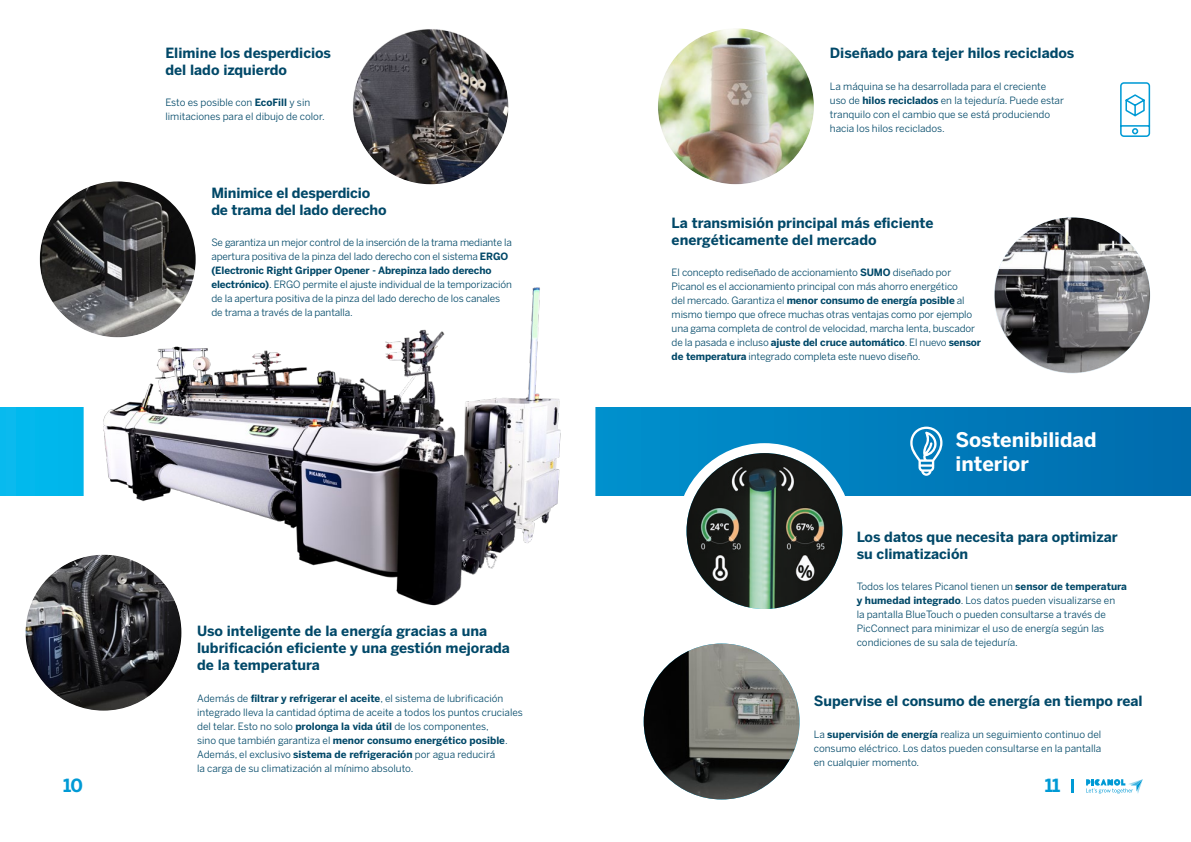
<style>
.page{position:relative;width:1191px;height:842px;background:#fff}
.page>*{position:absolute;margin:0;border:0;box-sizing:border-box;transform-origin:0 0}
.t1{font:700 20px/24px "Benton Sans";color:#fff}
.t2{font:700 18px "Benton Sans";color:#009ad5}
.t3{font:700 14px/16.8px "Benton Sans";color:#004868}
.t4{font:10px/14px "Benton Sans";letter-spacing:-.01em;color:#004868}
.s1{font-weight:700}
</style>
<div class="page">
<svg style="left:0;top:407px;width:1191px;height:88px;background:#0085c2"></svg>
<svg style="left:910px;top:427px;width:32px;height:49px"></svg>
<svg style="left:1120px;top:82px;width:30px;height:55px"></svg>
<img style="left:84px;top:268px;width:511px;height:351px">
<div style="left:676px;top:443px;width:176px;height:176px;background:#fff;border-radius:50%"></div>
<img style="left:643px;top:643px;width:156px;height:156px;border-radius:78px">
<img style="left:994px;top:217px;width:156px;height:156px;border-radius:78px">
<img style="left:658px;top:28px;width:156px;height:156px;border-radius:78px">
<img style="left:352px;top:28px;width:156px;height:156px;border-radius:78px">
<img style="left:26px;top:555px;width:155px;height:156px;border-radius:78px">
<img style="left:40px;top:181px;width:156px;height:156px;border-radius:78px">
<img style="left:686px;top:453px;width:156px;height:156px;border-radius:78px">
<svg style="left:1086px;top:779px;width:56px;height:15px"></svg>
<svg style="left:1071px;top:779px;width:2px;height:13px"></svg>
<h3 class="t3" style="left:165px;top:45px;width:167px">Elimine los desperdicios del lado izquierdo</h3>
<p class="t4" style="left:165px;top:96px;width:161px">Esto es posible con <span class="s1">EcoFill</span> y sin limitaciones para el dibujo de color.</p>
<h3 class="t3" style="left:211px;top:185px;width:177px">Minimice el desperdicio de trama del lado derecho</h3>
<p class="t4" style="left:211px;top:236px;width:302px">Se garantiza un mejor control de la inserción de la trama mediante la apertura positiva de la pinza del lado derecho con el sistema <span class="s1">ERGO (Electronic Right Gripper Opener - Abrepinza lado derecho electrónico)</span>. ERGO permite el ajuste individual de la temporización de la apertura positiva de la pinza del lado derecho de los canales de trama a través de la pantalla.</p>
<h3 class="t3" style="left:197px;top:623px;width:314px">Uso inteligente de la energía gracias a una lubrificación eficiente y una gestión mejorada de la temperatura</h3>
<p class="t4" style="left:197px;top:692px;width:327px">Además de <span class="s1">filtrar y refrigerar el aceite</span>, el sistema de lubrificación integrado lleva la cantidad óptima de aceite a todos los puntos cruciales del telar. Esto no solo <span class="s1">prolonga la vida útil</span> de los componentes,<br>sino que también garantiza el <span class="s1">menor consumo energético posible</span>.<br>Además, el exclusivo <span class="s1">sistema de refrigeración</span> por agua reducirá<br>la carga de su climatización al mínimo absoluto.</p>
<h3 class="t3" style="left:830px;top:45px;width:246px">Diseñado para tejer hilos reciclados</h3>
<p class="t4" style="left:830px;top:80px;width:236px">La máquina se ha desarrollada para el creciente uso de <span class="s1">hilos reciclados</span> en la tejeduría. Puede estar tranquilo con el cambio que se está produciendo hacia los hilos reciclados.</p>
<h3 class="t3" style="left:671px;top:215px;width:263px">La transmisión principal más eficiente energéticamente del mercado</h3>
<p class="t4" style="left:671px;top:266px;width:311px">El concepto rediseñado de accionamiento <span class="s1">SUMO</span> diseñado por Picanol es el accionamiento principal con más ahorro energético<br>del mercado. Garantiza el <span class="s1">menor consumo de energía posible</span> al mismo tiempo que ofrece muchas otras ventajas como por ejemplo una gama completa de control de velocidad, marcha lenta, buscador de la pasada e incluso <span class="s1">ajuste del cruce automático</span>. El nuevo <span class="s1">sensor de temperatura</span> integrado completa este nuevo diseño.</p>
<h1 class="t1" style="left:955px;top:427px;width:142px">Sostenibilidad interior</h1>
<h3 class="t3" style="left:856px;top:529px;width:262px">Los datos que necesita para optimizar su climatización</h3>
<p class="t4" style="left:856px;top:580px;width:272px">Todos los telares Picanol tienen un <span class="s1">sensor de temperatura y humedad integrado</span>. Los datos pueden visualizarse en<br>la pantalla BlueTouch o pueden consultarse a través de PicConnect para minimizar el uso de energía según las condiciones de su sala de tejeduría.</p>
<h3 class="t3" style="left:814px;top:693px;width:330px">Supervise el consumo de energía en tiempo real</h3>
<p class="t4" style="left:814px;top:728px;width:289px;text-align:justify">La <span class="s1">supervisión de energía</span> realiza un seguimiento continuo del consumo eléctrico. Los datos pueden consultarse en la pantalla en cualquier momento.</p>
<h2 class="t2" style="left:63px;top:775px;width:21px">10</h2>
<h2 class="t2" style="left:1044px;top:775px;width:17px">11</h2>
</div>
